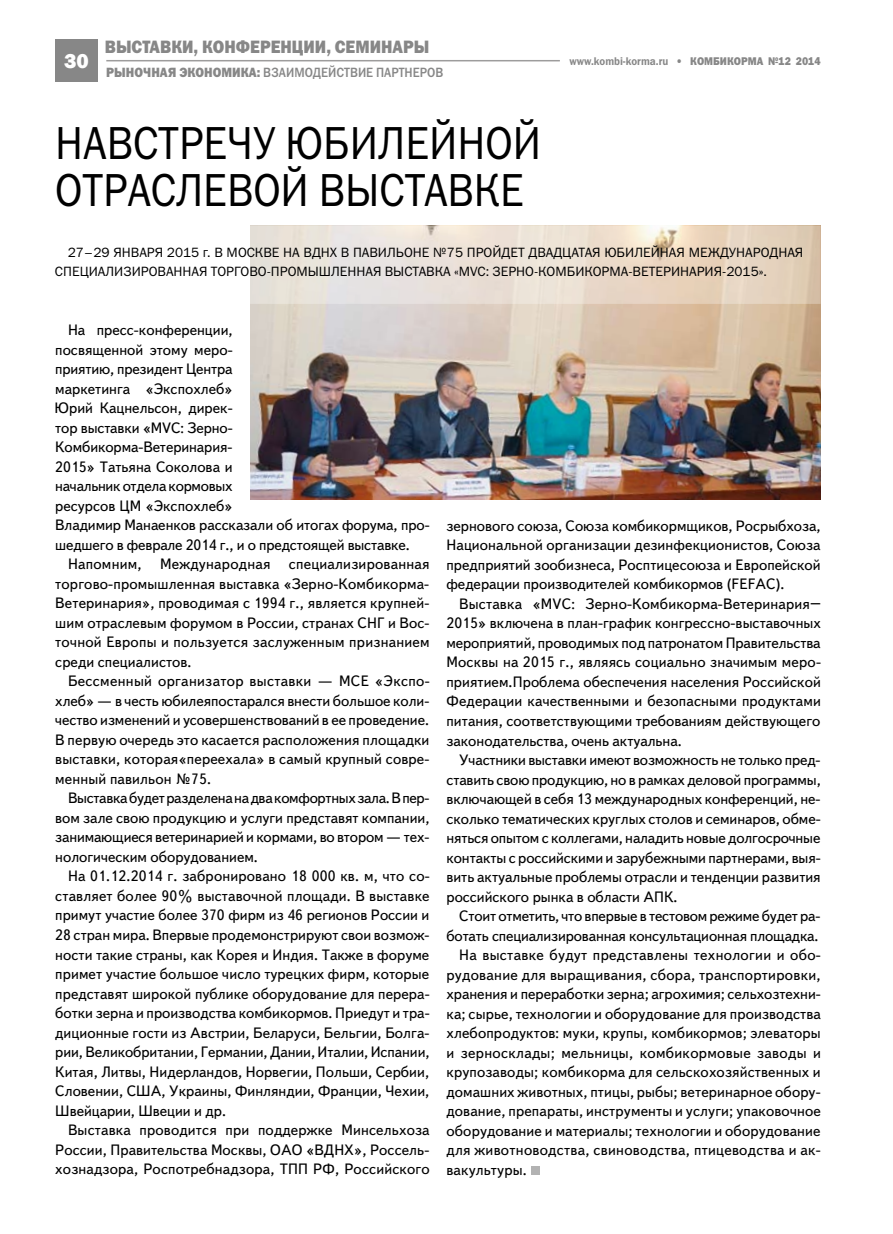
<style>
.page{position:relative;width:893px;height:1234px;background:#fff}
.page>*{position:absolute;margin:0;border:0;box-sizing:border-box;transform-origin:0 0}
.t1{font:46.5px/46.5px "Franklin Gothic Book C";color:#000;scale:.9 1}
.t2{font:800 21px "Franklin Gothic";color:#fff}
.t3{font:18px "Franklin Gothic Heavy C";color:#878787;scale:.9 1}
.t4{font:15px/19.5px "Text Book C";letter-spacing:.005em;color:#000;text-align:justify}
.t5{font:15px "Text Book C";letter-spacing:-.015em;color:#000}
.t6{font:13.5px/19.5px "Franklin Gothic Book C";color:#000}
.t7{font:13.5px "Franklin Gothic Medium C";color:#878787;scale:.9 1}
.t8{font:11.25px "Franklin Gothic Demi C";color:#878787;scale:.9 1}
.s1{font-family:"Franklin Gothic Heavy C"}
</style>
<div class="page">
<div style="left:55px;top:39px;width:43px;height:42px;background:#878787"></div>
<hr style="left:106px;top:60px;width:454px;height:1px;background:#9d9c9c">
<img style="left:251px;top:304px;width:569px;height:195px">
<svg style="left:250px;top:225px;width:571px;height:79px;background:#e8dcce"></svg>
<div style="left:531px;top:1165px;width:8px;height:9px;background:#b2b2b2"></div>
<p class="t3" style="left:105px;top:37px;width:121px">выставки, кон</p>
<p class="t3" style="left:236px;top:37px;width:148px">ференции, семинары</p>
<h2 class="t2" style="left:64px;top:47px;width:26px">30</h2>
<p class="t8" style="left:569px;top:54px;width:281px">www.kombi-korma.ru <span class="s1">• КОМБИКОРМА №12 2014</span></p>
<p class="t7" style="left:106px;top:65px;width:376px"><span class="s1">РЫНОЧНАЯ ЭКОНОМИКА:</span> ВЗАИМОДЕЙСТВИЕ ПАРТНЕРОВ</p>
<h1 class="t1" style="left:55px;top:119px;width:541px">НАВСТРЕЧУ ЮБИЛЕЙНОЙ<br>ОТРАСЛЕВОЙ ВЫСТАВКЕ</h1>
<p class="t6" style="left:55px;top:242px;width:750px;text-indent:13px">27–29 ЯНВАРЯ 2015 г. В МОСКВЕ НА ВДНХ В ПАВИЛЬОНЕ №75 ПРОЙДЕТ ДВАДЦАТАЯ ЮБИЛЕЙНАЯ МЕЖДУНАРОДНАЯ<br>СПЕЦИАЛИЗИРОВАННАЯ ТОРГОВО-ПРОМЫШЛЕННАЯ ВЫСТАВКА «MVC: ЗЕРНО-КОМБИКОРМА-ВЕТЕРИНАРИЯ-2015».</p>
<p class="t4" style="left:55px;top:320px;width:376px;text-align:left;text-indent:13px">На пресс-конференции,<br>посвященной этому меро-<br>приятию, президент Центра<br>маркетинга «Экспохлеб»<br>Юрий Кацнельсон, дирек-<br>тор выставки «MVC: Зерно-<br>Комбикорма-Ветеринария-<br>2015» Татьяна Соколова и<br>начальник отдела кормовых<br>ресурсов ЦМ «Экспохлеб»<br>Владимир Манаенков рассказали об итогах форума, про&shy;шедшего в феврале 2014 г., и о предстоящей выставке.</p>
<p class="t4" style="left:55px;top:554px;width:376px;text-indent:13px">Напомним, Международная специализированная торгово-промышленная выставка «Зерно-Комбикорма-Ветеринария», проводимая с 1994 г., является крупней&shy;шим отраслевым форумом в России, странах СНГ и Вос&shy;точной Европы и пользуется заслуженным признанием среди специалистов.</p>
<p class="t4" style="left:55px;top:671px;width:376px;text-indent:13px">Бессменный организатор выставки — МСЕ «Экспо&shy;хлеб» — в честь юбилеяпостарался внести большое коли&shy;чество изменений и усовершенствований в ее проведение.<br>В первую очередь это касается расположения площадки выставки, которая«переехала» в самый крупный совре&shy;менный павильон №75.</p>
<p class="t4" style="left:55px;top:788px;width:376px;text-indent:13px">Выставка будет разделена на два комфортных зала. В пер&shy;вом зале свою продукцию и услуги представят компании, занимающиеся ветеринарией и кормами, во втором — тех&shy;нологическим оборудованием.</p>
<p class="t4" style="left:55px;top:866px;width:376px;text-indent:13px">На 01.12.2014 г. забронировано 18 000 кв. м, что со&shy;ставляет более 90% выставочной площади. В выставке примут участие более 370 фирм из 46 регионов России и 28 стран мира. Впервые продемонстрируют свои возмож&shy;ности такие страны, как Корея и Индия. Также в форуме примет участие большое число турецких фирм, которые представят широкой публике оборудование для перера&shy;ботки зерна и производства комбикормов. Приедут и тра&shy;диционные гости из Австрии, Беларуси, Бельгии, Болга&shy;рии, Великобритании, Германии, Дании, Италии, Испании, Китая, Литвы, Нидерландов, Норвегии, Польши, Сербии, Словении, США, Украины, Финляндии, Франции, Чехии, Швейцарии, Швеции и др.</p>
<p class="t4" style="left:55px;top:1120px;width:376px;text-indent:13px">Выставка проводится при поддержке Минсельхоза России, Правительства Москвы, ОАО «ВДНХ», Россель&shy;хознадзора, Роспотребнадзора, ТПП РФ, Российского</p>
<p class="t4" style="left:446px;top:516px;width:376px">зернового союза, Союза комбикормщиков, Росрыбхоза, Национальной организации дезинфекционистов, Союза предприятий зообизнеса, Росптицесоюза и Европейской федерации производителей комбикормов (FEFAC).</p>
<p class="t4" style="left:446px;top:594px;width:376px;text-indent:13px">Выставка «MVC: Зерно-Комбикорма-Ветеринария– 2015» включена в план-график конгрессно-выставочных мероприятий, проводимых под патронатом Правительства Москвы на 2015 г., являясь социально значимым меро&shy;приятием.Проблема обеспечения населения Российской Федерации качественными и безопасными продуктами питания, соответствующими требованиям действующего законодательства, очень актуальна.</p>
<p class="t4" style="left:446px;top:750px;width:376px;text-indent:13px">Участники выставки имеют возможность не только пред&shy;ставить свою продукцию, но в рамках деловой программы, включающей в себя 13 международных конференций, не&shy;сколько тематических круглых столов и семинаров, обме&shy;няться опытом с коллегами, наладить новые долгосрочные контакты с российскими и зарубежными партнерами, выя&shy;вить актуальные проблемы отрасли и тенденции развития российского рынка в области АПК.</p>
<p class="t5" style="left:459px;top:907px;width:363px">Стоит отметить, что впервые в тестовом режиме будет ра-</p>
<p class="t4" style="left:446px;top:925px;width:374px">ботать специализированная консультационная площадка.</p>
<p class="t4" style="left:459px;top:945px;width:363px">На выставке будут представлены технологии и обо-</p>
<p class="t4" style="left:446px;top:964px;width:376px">рудование для выращивания, сбора, транспортировки,</p>
<p class="t4" style="left:446px;top:984px;width:376px">хранения и переработки зерна; агрохимия; сельхозтехни-</p>
<p class="t4" style="left:446px;top:1003px;width:376px">ка; сырье, технологии и оборудование для производства</p>
<p class="t4" style="left:446px;top:1023px;width:376px">хлебопродуктов: муки, крупы, комбикормов; элеваторы</p>
<p class="t4" style="left:446px;top:1042px;width:376px">и зерносклады; мельницы, комбикормовые заводы и</p>
<p class="t4" style="left:446px;top:1062px;width:376px">крупозаводы; комбикорма для сельскохозяйственных и</p>
<p class="t4" style="left:446px;top:1081px;width:376px">домашних животных, птицы, рыбы; ветеринарное обору-</p>
<p class="t4" style="left:446px;top:1101px;width:376px">дование, препараты, инструменты и услуги; упаковочное</p>
<p class="t4" style="left:446px;top:1120px;width:376px">оборудование и материалы; технологии и оборудование</p>
<p class="t4" style="left:446px;top:1140px;width:376px">для животноводства, свиноводства, птицеводства и ак-</p>
<p class="t4" style="left:446px;top:1159px;width:82px">вакультуры.</p>
</div>
